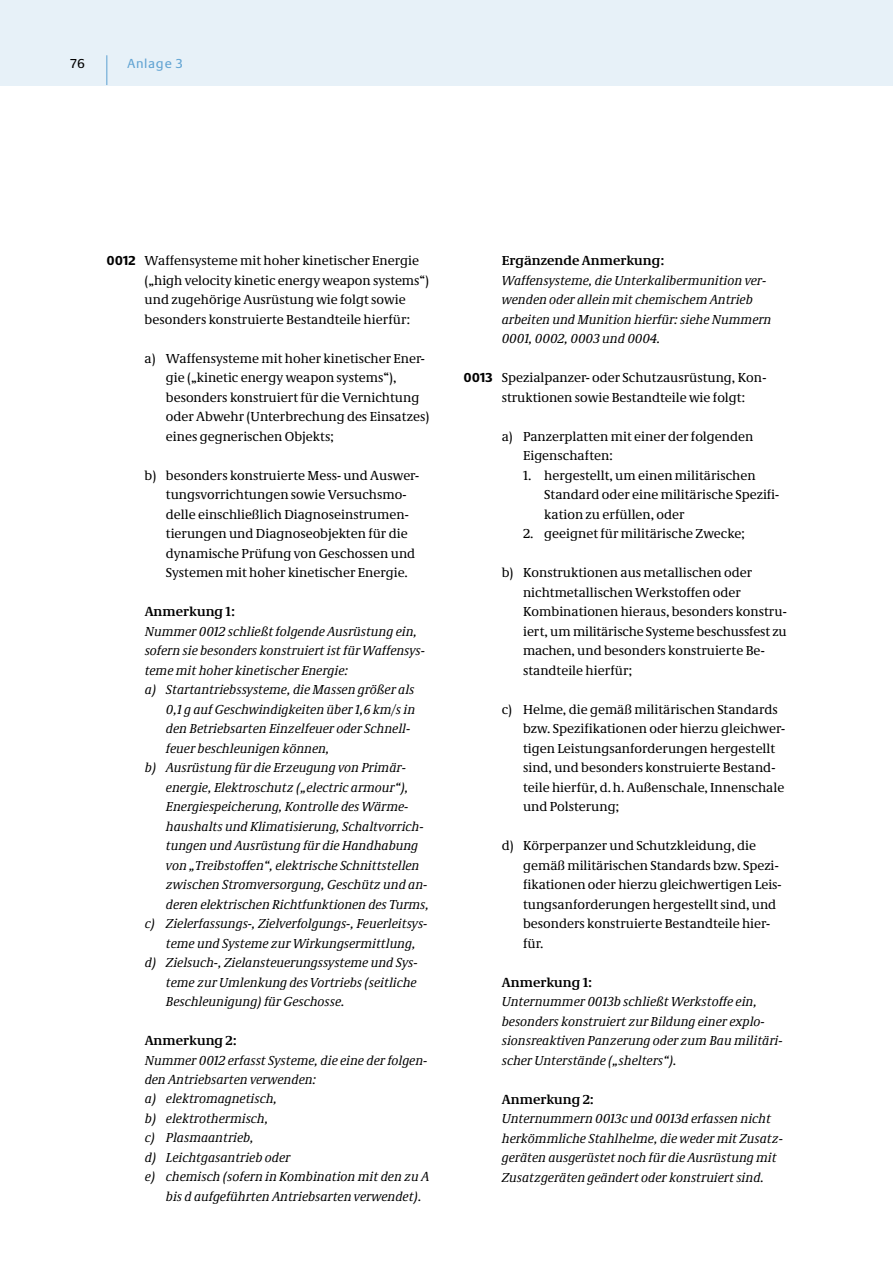
<style>
.page{position:relative;width:893px;height:1263px;background:#fff}
.page>*{position:absolute;margin:0;border:0;box-sizing:border-box;transform-origin:0 0}
.t1{font:italic 13.5px/19.5px "Neue Demos";color:#000}
.t2{font:13.5px/19.5px "Neue Demos";color:#000}
.t3{font:700 13.5px "Neue Demos";color:#000}
.t4{font:13.5px "Neue Praxis";letter-spacing:.05em;color:#62a4d3}
.t5{font:13.5px "Neue Praxis";color:#000}
.s1{font-family:"Neue Praxis";font-weight:700}
</style>
<div class="page">
<div style="left:0;top:0;width:893px;height:85px;background:#e7f1f8"></div>
<hr style="left:106px;top:55px;width:1px;height:30px;background:#62a4d3">
<p class="t5" style="left:70px;top:55px;width:16px">76</p>
<p class="t4" style="left:128px;top:55px;width:57px">Anlage 3</p>
<p class="t2" style="left:145px;top:251px;width:286px;text-indent:-38px"><span class="s1">0012</span> Waffensysteme mit hoher kinetischer Energie („high velocity kinetic energy weapon systems“) und zugehörige Ausrüstung wie folgt sowie besonders konstruierte Bestandteile hierfür:</p>
<p class="t2" style="left:166px;top:348px;width:265px;text-indent:-21px">a) Waffensysteme mit hoher kinetischer Ener&shy;gie („kinetic energy weapon systems“), besonders konstruiert für die Vernichtung oder Abwehr (Unterbrechung des Einsatzes) eines gegnerischen Objekts;</p>
<p class="t2" style="left:166px;top:465px;width:255px;text-indent:-21px">b) besonders konstruierte Mess- und Auswer&shy;tungsvorrichtungen sowie Versuchsmo&shy;delle einschließlich Diagnoseinstrumen&shy;tierungen und Diagnoseobjekten für die dynamische Prüfung von Geschossen und Systemen mit hoher kinetischer Energie.</p>
<p class="t3" style="left:145px;top:603px;width:92px">Anmerkung 1:</p>
<p class="t1" style="left:145px;top:621px;width:274px">Nummer 0012 schließt folgende Ausrüstung ein,</p>
<p class="t1" style="left:145px;top:641px;width:282px">sofern sie besonders konstruiert ist für Waffensys-</p>
<p class="t1" style="left:145px;top:660px;width:205px">teme mit hoher kinetischer Energie:</p>
<p class="t1" style="left:145px;top:680px;width:271px">a) Startantriebssysteme, die Massen größer als</p>
<p class="t1" style="left:166px;top:699px;width:251px">0,1 g auf Geschwindigkeiten über 1,6 km/s in</p>
<p class="t1" style="left:166px;top:719px;width:246px">den Betriebsarten Einzelfeuer oder Schnell-</p>
<p class="t1" style="left:166px;top:738px;width:165px">feuer beschleunigen können,</p>
<p class="t1" style="left:145px;top:758px;width:263px">b) Ausrüstung für die Erzeugung von Primär-</p>
<p class="t1" style="left:166px;top:777px;width:244px">energie, Elektroschutz („electric armour“),</p>
<p class="t1" style="left:166px;top:797px;width:244px">Energiespeicherung, Kontrolle des Wärme-</p>
<p class="t1" style="left:166px;top:816px;width:259px">haushalts und Klimatisierung, Schaltvorrich-</p>
<p class="t1" style="left:166px;top:836px;width:254px">tungen und Ausrüstung für die Handhabung</p>
<p class="t1" style="left:166px;top:855px;width:255px">von „Treibstoffen“, elektrische Schnittstellen</p>
<p class="t1" style="left:166px;top:874px;width:263px">zwischen Stromversorgung, Geschütz und an-</p>
<p class="t1" style="left:166px;top:894px;width:265px">deren elektrischen Richtfunktionen des Turms,</p>
<p class="t1" style="left:145px;top:913px;width:284px">c) Zielerfassungs-, Zielverfolgungs-, Feuerleitsys-</p>
<p class="t1" style="left:166px;top:933px;width:251px">teme und Systeme zur Wirkungsermittlung,</p>
<p class="t1" style="left:145px;top:952px;width:274px">d) Zielsuch-, Zielansteuerungssysteme und Sys-</p>
<p class="t1" style="left:166px;top:972px;width:252px">teme zur Umlenkung des Vortriebs (seitliche</p>
<p class="t1" style="left:166px;top:991px;width:180px">Beschleunigung) für Geschosse.</p>
<p class="t3" style="left:145px;top:1032px;width:94px">Anmerkung 2:</p>
<p class="t1" style="left:145px;top:1050px;width:284px">Nummer 0012 erfasst Systeme, die eine der folgen-</p>
<p class="t1" style="left:145px;top:1069px;width:173px">den Antriebsarten verwenden:</p>
<p class="t1" style="left:145px;top:1089px;width:134px">a) elektromagnetisch,</p>
<p class="t1" style="left:145px;top:1108px;width:125px">b) elektrothermisch,</p>
<p class="t1" style="left:145px;top:1128px;width:111px">c) Plasmaantrieb,</p>
<p class="t1" style="left:145px;top:1147px;width:147px">d) Leichtgasantrieb oder</p>
<p class="t1" style="left:145px;top:1167px;width:286px">e) chemisch (sofern in Kombination mit den zu A</p>
<p class="t1" style="left:166px;top:1186px;width:257px">bis d aufgeführten Antriebsarten verwendet).</p>
<p class="t3" style="left:502px;top:253px;width:164px">Ergänzende Anmerkung:</p>
<p class="t1" style="left:502px;top:270px;width:271px">Waffensysteme, die Unterkalibermunition ver&shy;wenden oder allein mit chemischem Antrieb arbeiten und Munition hierfür: siehe Nummern 0001, 0002, 0003 und 0004.</p>
<p class="t2" style="left:502px;top:368px;width:265px;text-indent:-38px"><span class="s1">0013</span> Spezialpanzer- oder Schutzausrüstung, Kon&shy;struktionen sowie Bestandteile wie folgt:</p>
<p class="t2" style="left:523px;top:426px;width:232px;text-indent:-21px">a) Panzerplatten mit einer der folgenden<br>Eigenschaften:</p>
<p class="t2" style="left:544px;top:465px;width:236px;text-indent:-21px">1. hergestellt, um einen militärischen<br>Standard oder eine militärische Spezifi&shy;kation zu erfüllen, oder</p>
<p class="t2" style="left:523px;top:524px;width:223px">2. geeignet für militärische Zwecke;</p>
<p class="t2" style="left:523px;top:563px;width:265px;text-indent:-21px">b) Konstruktionen aus metallischen oder nichtmetallischen Werkstoffen oder Kombinationen hieraus, besonders konstru&shy;iert, um militärische Systeme beschussfest zu machen, und besonders konstruierte Be&shy;standteile hierfür;</p>
<p class="t2" style="left:523px;top:699px;width:263px;text-indent:-21px">c) Helme, die gemäß militärischen Standards bzw. Spezifikationen oder hierzu gleichwer&shy;tigen Leistungsanforderungen hergestellt sind, und besonders konstruierte Bestand&shy;teile hierfür, d.h. Außenschale, Innenschale und Polsterung;</p>
<p class="t2" style="left:523px;top:836px;width:260px;text-indent:-21px">d) Körperpanzer und Schutzkleidung, die gemäß militärischen Standards bzw. Spezi&shy;fikationen oder hierzu gleichwertigen Leis&shy;tungsanforderungen hergestellt sind, und besonders konstruierte Bestandteile hier&shy;für.</p>
<p class="t3" style="left:502px;top:974px;width:92px">Anmerkung 1:</p>
<p class="t1" style="left:502px;top:992px;width:282px">Unternummer 0013b schließt Werkstoffe ein, besonders konstruiert zur Bildung einer explo&shy;sionsreaktiven Panzerung oder zum Bau militäri&shy;scher Unterstände („shelters“).</p>
<p class="t3" style="left:502px;top:1091px;width:94px">Anmerkung 2:</p>
<p class="t1" style="left:502px;top:1109px;width:283px">Unternummern 0013c und 0013d erfassen nicht herkömmliche Stahlhelme, die weder mit Zusatz&shy;geräten ausgerüstet noch für die Ausrüstung mit Zusatzgeräten geändert oder konstruiert sind.</p>
</div>
